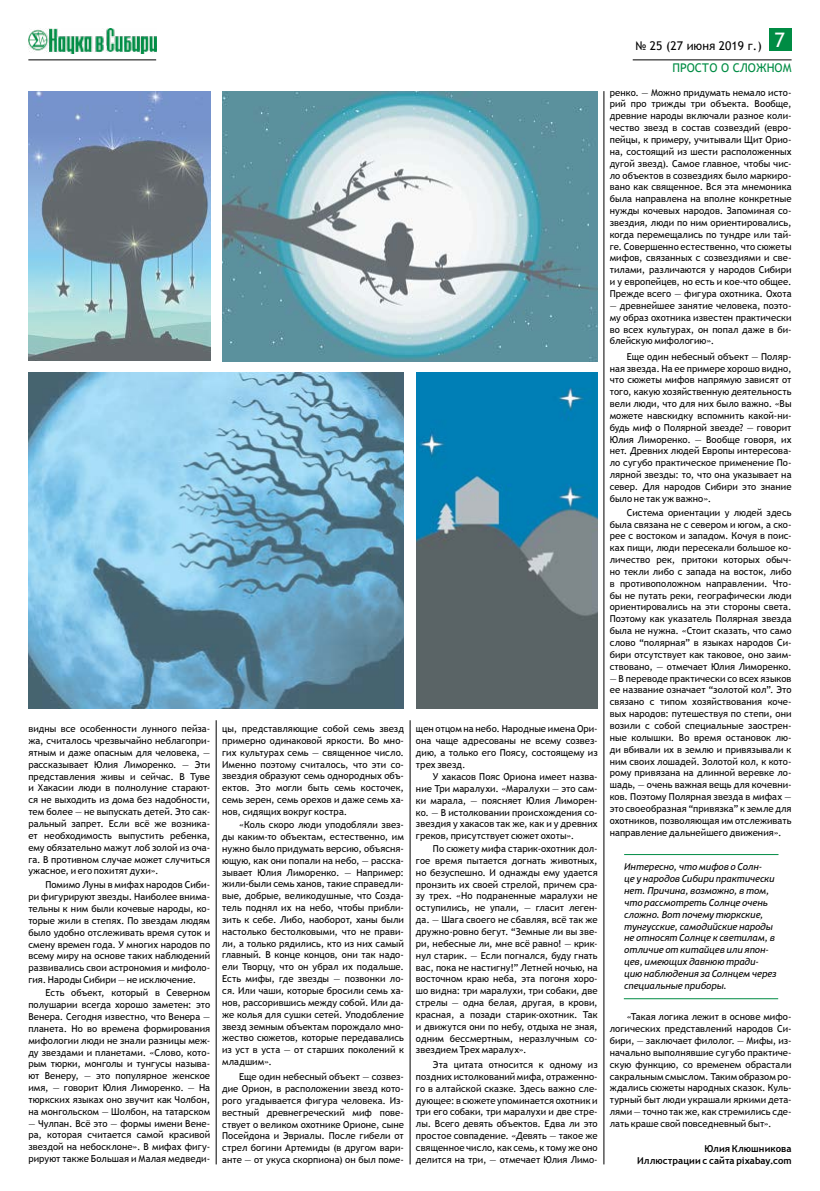
<style>
.page{position:relative;width:820px;height:1191px;background:#fff}
.page>*{position:absolute;margin:0;border:0;box-sizing:border-box;transform-origin:0 0}
.t1{font:12px/21.7px "Trebuchet MS";color:#000}
.t2{font:9.5px/11.8px "Trebuchet MS";letter-spacing:.005em;color:#000;text-align:justify}
.t3{font:italic 9.5px/11.8px "Trebuchet MS";color:#000}
.t4{font:700 9.5px/12px "Trebuchet MS";letter-spacing:.01em;color:#000;text-align:right}
.s1{color:#008c44}
</style>
<div class="page">
<div style="left:768px;top:28px;width:23px;height:23px;background:#008c44"></div>
<hr style="left:632px;top:60px;width:159px;height:1px;background:#000">
<img style="left:28px;top:28px;width:128px;height:25px">
<hr style="left:28px;top:60px;width:128px;height:1px;background:#000">
<hr style="left:216px;top:720px;width:1px;height:444px;background:#000">
<hr style="left:410px;top:720px;width:1px;height:444px;background:#000">
<hr style="left:603px;top:91px;width:1px;height:1073px;background:#000">
<hr style="left:624px;top:854px;width:154px;height:1px;background:#008c44">
<hr style="left:623px;top:998px;width:154px;height:1px;background:#008c44">
<img style="left:416px;top:372px;width:181px;height:336px">
<img style="left:28px;top:91px;width:182px;height:269px">
<img style="left:28px;top:372px;width:376px;height:336px">
<img style="left:222px;top:91px;width:375px;height:270px">
<p class="t2" style="left:28px;top:723px;width:183px">видны все особенности лунного пейза&shy;жа, считалось чрезвычайно неблагопри&shy;ятным и даже опасным для человека, — рассказывает Юлия Лиморенко. — Эти представления живы и сейчас. В Туве и Хакасии люди в полнолуние старают&shy;ся не выходить из дома без надобности, тем более — не выпускать детей. Это сак&shy;ральный запрет. Если всё же возника&shy;ет необходимость выпустить ребенка, ему обязательно мажут лоб золой из оча&shy;га. В противном случае может случиться ужасное, и его похитят духи».</p>
<p class="t2" style="left:28px;top:879px;width:183px;text-indent:17px">Помимо Луны в мифах народов Сиби&shy;ри фигурируют звезды. Наиболее внима&shy;тельны к ним были кочевые народы, ко&shy;торые жили в степях. По звездам людям было удобно отслеживать время суток и смену времен года. У многих народов по всему миру на основе таких наблюдений развивались свои астрономия и мифоло&shy;гия. Народы Сибири — не исключение.</p>
<p class="t2" style="left:28px;top:987px;width:183px;text-indent:17px">Есть объект, который в Северном полушарии всегда хорошо заметен: это Венера. Сегодня известно, что Венера — планета. Но во времена формирования мифологии люди не знали разницы меж&shy;ду звездами и планетами. «Слово, кото&shy;рым тюрки, монголы и тунгусы называ&shy;ют Венеру, — это популярное женское имя, — говорит Юлия Лиморенко. — На тюркских языках оно звучит как Чолбон, на монгольском — Шолбон, на татарском</p>
<p class="t2" style="left:28px;top:1117px;width:183px">— Чулпан. Всё это — формы имени Вене&shy;ра, которая считается самой красивой звездой на небосклоне». В мифах фигу&shy;рируют также Большая и Малая медведи-</p>
<p class="t2" style="left:222px;top:722px;width:183px">цы, представляющие собой семь звезд примерно одинаковой яркости. Во мно&shy;гих культурах семь — священное число.<br>Именно поэтому считалось, что эти со&shy;звездия образуют семь однородных объ&shy;ектов. Это могли быть семь косточек, семь зерен, семь орехов и даже семь ха&shy;нов, сидящих вокруг костра.</p>
<p class="t2" style="left:222px;top:818px;width:183px;text-indent:17px">«Коль скоро люди уподобляли звез&shy;ды каким-то объектам, естественно, им нужно было придумать версию, объясня&shy;ющую, как они попали на небо, — расска&shy;зывает Юлия Лиморенко. — Например: жили-были семь ханов, такие справедли&shy;вые, добрые, великодушные, что Созда&shy;тель поднял их на небо, чтобы прибли&shy;зить к себе. Либо, наоборот, ханы были настолько бестолковыми, что не прави&shy;ли, а только рядились, кто из них самый главный. В конце концов, они так надо&shy;ели Творцу, что он убрал их подальше.<br>Есть мифы, где звезды — позвонки ло&shy;ся. Или чаши, которые бросили семь ха&shy;нов, рассорившись между собой. Или да&shy;же колья для сушки сетей. Уподобление звезд земным объектам порождало мно&shy;жество сюжетов, которые передавались из уст в уста — от старших поколений к младшим».</p>
<p class="t2" style="left:222px;top:1070px;width:183px;text-indent:17px">Еще один небесный объект — созвез&shy;дие Орион, в расположении звезд кото&shy;рого угадывается фигура человека. Из&shy;вестный древнегреческий миф пове&shy;ствует о великом охотнике Орионе, сыне Посейдона и Эвриалы. После гибели от стрел богини Артемиды (в другом вари&shy;анте — от укуса скорпиона) он был поме-</p>
<p class="t2" style="left:416px;top:722px;width:183px">щен отцом на небо. Народные имена Ори&shy;она чаще адресованы не всему созвез&shy;дию, а только его Поясу, состоящему из трех звезд.</p>
<p class="t2" style="left:416px;top:770px;width:183px;text-indent:17px">У хакасов Пояс Ориона имеет назва&shy;ние Три маралухи. «Маралухи — это сам&shy;ки марала, — поясняет Юлия Лиморен&shy;ко. — В истолковании происхождения со&shy;звездия у хакасов так же, как и у древних греков, присутствует сюжет охоты».</p>
<p class="t2" style="left:416px;top:842px;width:183px;text-indent:17px">По сюжету мифа старик-охотник дол&shy;гое время пытается догнать животных, но безуспешно. И однажды ему удается пронзить их своей стрелой, причем сра&shy;зу трех. «Но подраненные маралухи не оступились, не упали, — гласит леген&shy;да. — Шага своего не сбавляя, всё так же дружно-ровно бегут. “Земные ли вы зве&shy;ри, небесные ли, мне всё равно! — крик&shy;нул старик. — Если погнался, буду гнать вас, пока не настигну!” Летней ночью, на восточном краю неба, эта погоня хоро&shy;шо видна: три маралухи, три собаки, две стрелы — одна белая, другая, в крови, красная, а позади старик-охотник. Так и движутся они по небу, отдыха не зная, одним бессмертным, неразлучным со&shy;звездием Трех маралух».</p>
<p class="t2" style="left:416px;top:1058px;width:183px;text-indent:17px">Эта цитата относится к одному из поздних истолкований мифа, отраженно&shy;го в алтайской сказке. Здесь важно сле&shy;дующее: в сюжете упоминается охотник и три его собаки, три маралухи и две стре&shy;лы. Всего девять объектов. Едва ли это простое совпадение. «Девять — такое же священное число, как семь, к тому же оно делится на три, — отмечает Юлия Лимо-</p>
<p class="t1" style="left:672px;top:35px;width:121px;text-indent:-37px">№ 25 (27 июня 2019 г.) <sup>7<br></sup><span class="s1">ПРОСТО О СЛОЖНОМ</span></p>
<p class="t2" style="left:609px;top:86px;width:183px">ренко. — Можно придумать немало исто&shy;рий про трижды три объекта. Вообще, древние народы включали разное коли&shy;чество звезд в состав созвездий (евро&shy;пейцы, к примеру, учитывали Щит Орио&shy;на, состоящий из шести расположенных дугой звезд). Самое главное, чтобы чис&shy;ло объектов в созвездиях было маркиро&shy;вано как священное. Вся эта мнемоника была направлена на вполне конкретные нужды кочевых народов. Запоминая со&shy;звездия, люди по ним ориентировались, когда перемещались по тундре или тай&shy;ге. Совершенно естественно, что сюжеты мифов, связанных с созвездиями и све&shy;тилами, различаются у народов Сибири и у европейцев, но есть и кое-что общее.<br>Прежде всего — фигура охотника. Охота</p>
<p class="t2" style="left:609px;top:299px;width:183px">— древнейшее занятие человека, поэто&shy;му образ охотника известен практически во всех культурах, он попал даже в би&shy;блейскую мифологию».</p>
<p class="t2" style="left:609px;top:350px;width:183px;text-indent:17px">Еще один небесный объект — Поляр&shy;ная звезда. На ее примере хорошо видно, что сюжеты мифов напрямую зависят от того, какую хозяйственную деятельность вели люди, что для них было важно. «Вы можете навскидку вспомнить какой-ни&shy;будь миф о Полярной звезде? — говорит Юлия Лиморенко. — Вообще говоря, их нет. Древних людей Европы интересова&shy;ло сугубо практическое применение По&shy;лярной звезды: то, что она указывает на север. Для народов Сибири это знание было не так уж важно».</p>
<p class="t2" style="left:609px;top:506px;width:183px;text-indent:17px">Система ориентации у людей здесь была связана не с севером и югом, а ско&shy;рее с востоком и западом. Кочуя в поис&shy;ках пищи, люди пересекали большое ко&shy;личество рек, притоки которых обыч&shy;но текли либо с запада на восток, либо в противоположном направлении. Что&shy;бы не путать реки, географически люди ориентировались на эти стороны света.<br>Поэтому как указатель Полярная звезда была не нужна. «Стоит сказать, что само слово “полярная” в языках народов Си&shy;бири отсутствует как таковое, оно заим&shy;ствовано, — отмечает Юлия Лиморенко.</p>
<p class="t2" style="left:609px;top:672px;width:183px">— В переводе практически со всех языков ее название означает “золотой кол”. Это связано с типом хозяйствования коче&shy;вых народов: путешествуя по степи, они возили с собой специальные заострен&shy;ные колышки. Во время остановок лю&shy;ди вбивали их в землю и привязывали к ним своих лошадей. Золотой кол, к кото&shy;рому привязана на длинной веревке ло&shy;шадь, — очень важная вещь для кочевни&shy;ков. Поэтому Полярная звезда в мифах — это своеобразная “привязка” к земле для охотников, позволяющая им отслеживать направление дальнейшего движения».</p>
<p class="t3" style="left:624px;top:861px;width:154px">Интересно, что мифов о Солн-<br>це у народов Сибири практически нет. Причина, возможно, в том, что рассмотреть Солнце очень сложно. Вот почему тюркские, тунгусские, самодийские народы не относят Солнце к светилам, в отличие от китайцев или япон&shy;цев, имеющих давнюю тради&shy;цию наблюдения за Солнцем через специальные приборы.</p>
<p class="t2" style="left:609px;top:1011px;width:183px;text-indent:17px">«Такая логика лежит в основе мифо&shy;логических представлений народов Си&shy;бири, — заключает филолог. — Мифы, из&shy;начально выполнявшие сугубо практиче&shy;скую функцию, со временем обрастали сакральным смыслом. Таким образом ро&shy;ждались сюжеты народных сказок. Куль&shy;турный быт люди украшали яркими дета&shy;лями — точно так же, как стремились сде&shy;лать краше свой повседневный быт».</p>
<p class="t4" style="left:637px;top:1143px;width:156px">Юлия Клюшникова<br>Иллюстрации с сайта pixabay.com</p>
</div>
